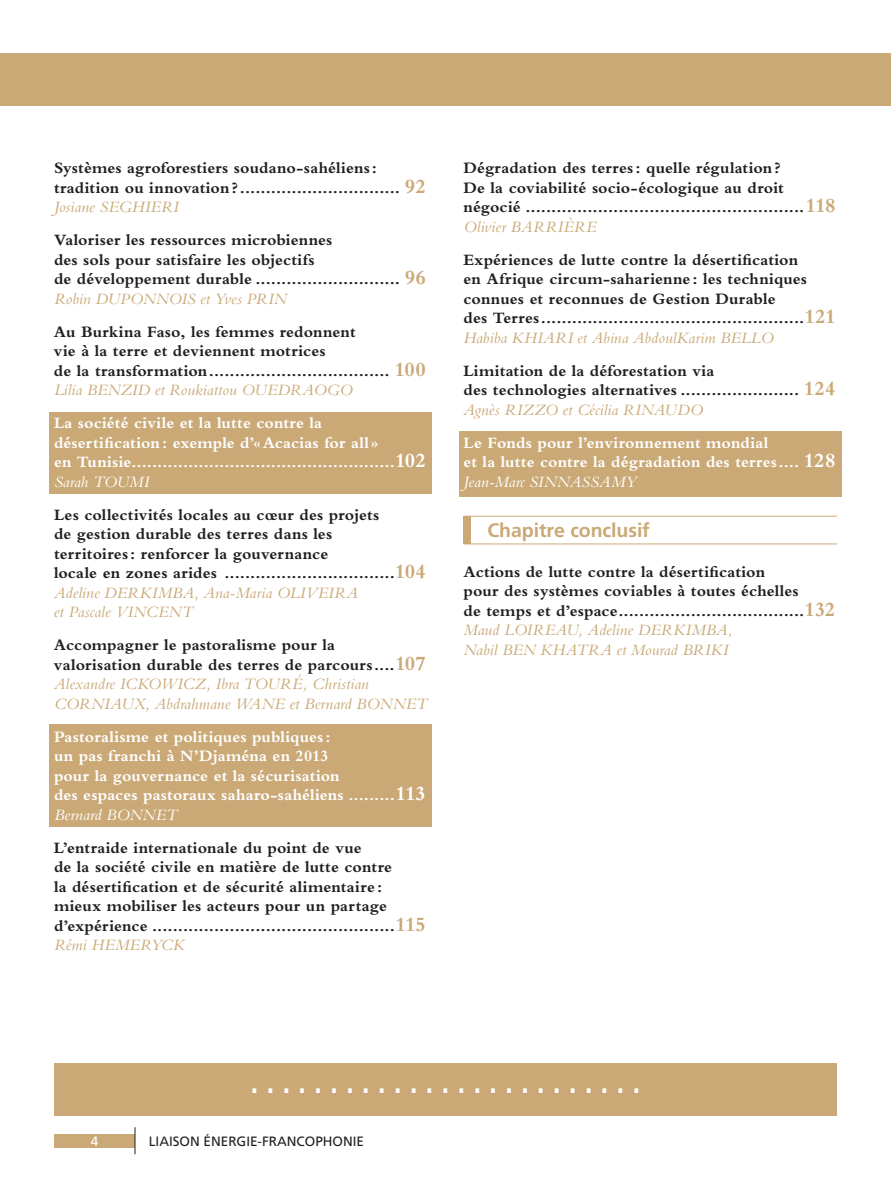
<style>
.page{position:relative;width:891px;height:1188px;background:#fff}
.page>*{position:absolute;margin:0;border:0;box-sizing:border-box;transform-origin:0 0}
.t1{font:700 condensed 36px "Frutiger LT Std";color:#fff;scale:.85 1}
.t2{font:700 19.5px "Frutiger LT Std";letter-spacing:-.005em;color:#caa976}
.t3{font:700 16.5px/19.5px "Bembo Std";letter-spacing:.005em;color:#231f20}
.t4{font:700 16.5px/19.5px "Bembo Std";letter-spacing:.01em;color:#fff}
.t5{font:italic 16.5px "Bembo Std";letter-spacing:.005em;color:#caa976}
.t6{font:italic 16.5px "Bembo Std";letter-spacing:.03em;color:#fff}
.t7{font:13.5px "Frutiger LT Std";color:#231f20}
.t8{font:13.5px "Frutiger LT Std";color:#fff}
.s1{font-size:21px;color:#caa976}
.s2{font-weight:400;font-style:italic;color:#caa976}
.s3{font-size:21px}
.s4{font-weight:400;font-style:italic}
</style>
<div class="page">
<div style="left:54px;top:1134px;width:81px;height:14px;background:#caa976"></div>
<svg style="left:135px;top:1127px;width:1px;height:27px"></svg>
<div style="left:459px;top:431px;width:383px;height:66px;background:#caa976"></div>
<div style="left:50px;top:724px;width:382px;height:102px;background:#caa976"></div>
<div style="left:50px;top:412px;width:382px;height:82px;background:#caa976"></div>
<div style="left:0;top:53px;width:891px;height:53px;background:#caa976"></div>
<div style="left:54px;top:1063px;width:783px;height:53px;background:#caa976"></div>
<hr style="left:464px;top:516px;width:373px;height:1px;background:#caa976">
<hr style="left:464px;top:544px;width:373px;height:1px;background:#caa976">
<div style="left:464px;top:516px;width:7px;height:28px;background:#caa976"></div>
<p class="t3" style="left:54px;top:158px;width:374px">Systèmes agroforestiers soudano-sahéliens: tradition ou innovation?............................... <span class="s1">92<br></span><span class="s2">Josiane Seghieri</span></p>
<p class="t3" style="left:54px;top:230px;width:373px">Valoriser les ressources microbiennes<br>des sols pour satisfaire les objectifs<br>de développement durable ............................ <span class="s1">96<br></span><span class="s2">Robin DUPONNOIS et Yves Prin</span></p>
<p class="t3" style="left:54px;top:322px;width:374px">Au Burkina Faso, les femmes redonnent<br>vie à la terre et deviennent motrices<br>de la transformation................................... <span class="s1">100<br></span><span class="s2">Lilia Benzi</span></p>
<p class="t5" style="left:138px;top:380px;width:215px">d et Roukiattou OUEDRAOGO</p>
<p class="t4" style="left:54px;top:413px;width:374px">La société civile et la lutte contre la désertification: exemple d’«Acacias for all »<br>en Tunisie...................................................<span class="s3">102<br></span><span class="s4">Sarah Toumi</span></p>
<p class="t3" style="left:54px;top:505px;width:374px">Les collectivités locales au cœur des projets<br>de gestion durable des terres dans les<br>territoires: renforcer la gouvernance<br>locale en zones arides .................................<span class="s1">104<br></span><span class="s2">Adeline Derki</span></p>
<p class="t5" style="left:158px;top:583px;width:164px">mba , Ana-Maria Oli veira</p>
<p class="t5" style="left:54px;top:602px;width:74px">et Pascale Vincen</p>
<p class="t5" style="left:182px;top:602px;width:12px">t</p>
<p class="t3" style="left:54px;top:635px;width:374px">Accompagner le pastoralisme pour la valorisation durable des terres de parcours....<span class="s1">107<br></span><span class="s2">Alexandre Ickowicz</span></p>
<p class="t5" style="left:206px;top:674px;width:164px">, Ibra Touré , Christian</p>
<p class="t5" style="left:54px;top:694px;width:29px">Cornia</p>
<p class="t5" style="left:121px;top:694px;width:142px">ux, Abdrahmane Wane</p>
<p class="t5" style="left:290px;top:694px;width:104px">et Bernard Bonne</p>
<p class="t5" style="left:416px;top:694px;width:12px">t</p>
<p class="t4" style="left:54px;top:727px;width:373px">Pastoralisme et politiques publiques:<br>un pas franchi à N’Djaména en 2013<br>pour la gouvernance et la sécurisation<br>des espaces pastoraux saharo-sahéliens .........<span class="s3">113<br></span><span class="s4">Bernard Bonne</span></p>
<p class="t6" style="left:166px;top:805px;width:12px">t</p>
<p class="t3" style="left:54px;top:838px;width:373px">L’entraide internationale du point de vue<br>de la société civile en matière de lutte contre<br>la désertification et de sécurité alimentaire : mieux mobiliser les acteurs pour un partage d’expérience ...............................................<span class="s1">115<br></span><span class="s2">Rémi Hemer yck</span></p>
<p class="t3" style="left:464px;top:158px;width:374px">Dégradation des terres: quelle régulation?<br>De la coviabilité socio-écologique au droit négocié ......................................................<span class="s1">118<br></span><span class="s2">Olivier BARRIÈRE</span></p>
<p class="t3" style="left:464px;top:250px;width:374px">Expériences de lutte contre la désertification<br>en Afrique circum-saharienne : les techniques connues et reconnues de Gestion Durable<br>des Terres...................................................<span class="s1">121<br></span><span class="s2">Habiba KHIARI et Abina AbdoulKarim BELLO</span></p>
<p class="t3" style="left:464px;top:361px;width:374px">Limitation de la déforestation via<br>des technologies alternatives ....................... <span class="s1">124<br></span><span class="s2">Agnès Rizz</span></p>
<p class="t5" style="left:545px;top:400px;width:94px">o et Cécilia Rina</p>
<p class="t5" style="left:665px;top:400px;width:40px">udo</p>
<p class="t4" style="left:464px;top:433px;width:374px">Le Fonds pour l’environnement mondial<br>et la lutte contre la dégradation des terres.... <span class="s3">128<br></span><span class="s4">Jean-Marc Sinna</span></p>
<p class="t6" style="left:581px;top:472px;width:57px">ssamy</p>
<p class="t2" style="left:488px;top:519px;width:164px">Chapitre conclusif</p>
<p class="t3" style="left:464px;top:562px;width:373px">Actions de lutte contre la désertification<br>pour des systèmes coviables à toutes échelles<br>de temps et d’espace....................................<span class="s1">132<br></span><span class="s2">Maud Loirea</span></p>
<p class="t5" style="left:567px;top:620px;width:84px">u, Adeline Derki</p>
<p class="t5" style="left:691px;top:620px;width:43px">mba ,</p>
<p class="t5" style="left:464px;top:640px;width:56px">Nabil Ben</p>
<p class="t5" style="left:540px;top:640px;width:55px">Kha tra</p>
<p class="t5" style="left:616px;top:640px;width:87px">et Mourad Briki</p>
<h1 class="t1" style="left:251px;top:1060px;width:460px">. . . . . . . . . . . . . . . . . . . . . . . . .</h1>
<p class="t8" style="left:91px;top:1133px;width:9px">4</p>
<p class="t7" style="left:149px;top:1133px;width:217px">LIAISON ÉNERGIE-FRANCOPHONIE</p>
</div>
